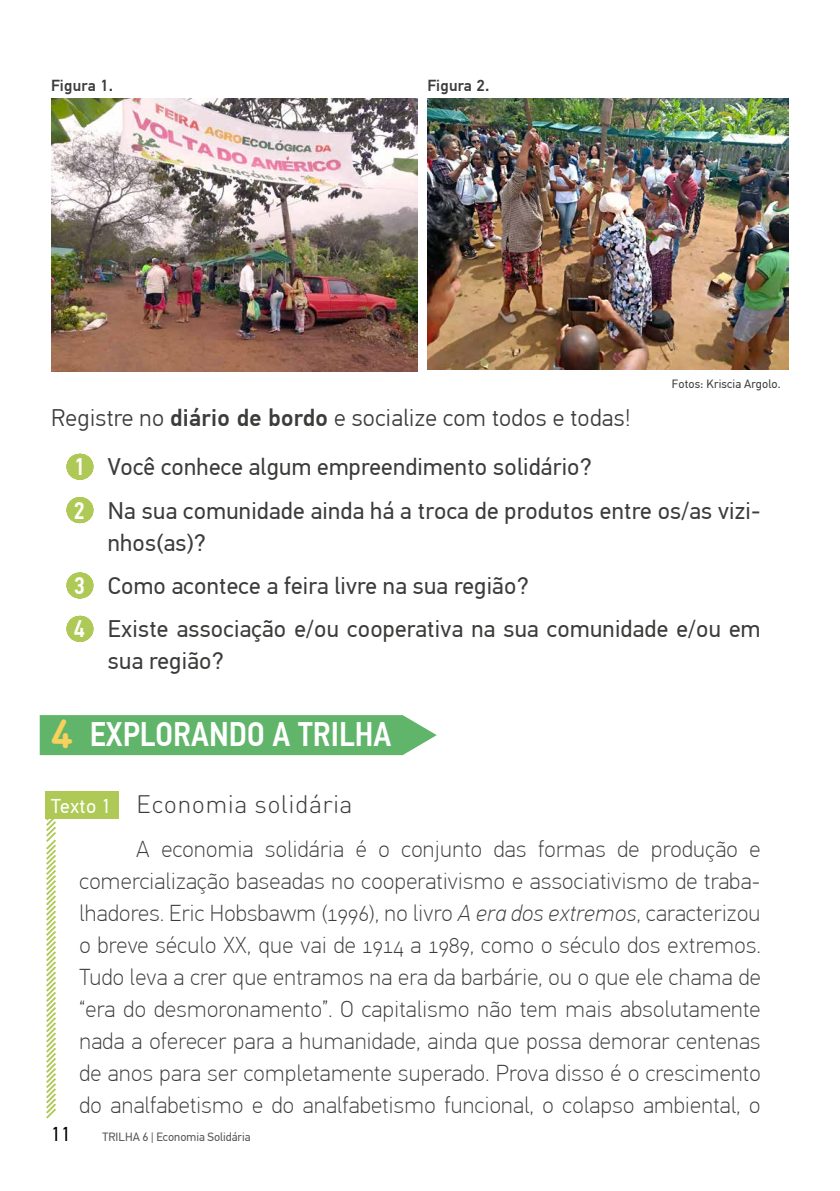
<style>
.page{position:relative;width:840px;height:1191px;background:#fff}
.page>*{position:absolute;margin:0;border:0;box-sizing:border-box;transform-origin:0 0}
.t1{font:500 34px "PF Din Text Cond Pro";color:#fff}
.t2{font:300 25px "DIN Round Pro";letter-spacing:.015em;color:#3c3c3b}
.t3{font:24px/49px "PF Din Text Pro";letter-spacing:.01em;color:#3c3c3b}
.t4{font:100 23px/32px "PF Din Text Pro";letter-spacing:.015em;color:#3c3c3b;text-align:justify}
.t5{font:20px "PF Din Text Pro";color:#000}
.t6{font:500 16px "PF Din Text Pro";letter-spacing:.015em;color:#3c3c3b}
.t7{font:12px "PF Din Text Pro";color:#575756}
.t8{font:12px "PF Din Text Pro";letter-spacing:.015em;color:#3c3c3b}
.s1{font-weight:300}
.s2{font-weight:500}
.s3{font-family:"PF Din Text Cond Pro";font-weight:500;color:#fff}
.s4{font-family:"DIN Round Pro";font-weight:700;font-size:40px;color:#f7d15c}
.s5{font-family:"PF Din Text Pro";font-weight:400;font-size:20px;color:#fff}
.s6{font-style:italic}
</style>
<div class="page">
<svg style="left:79px;top:454px;width:1px;height:26px"></svg>
<svg style="left:79px;top:497px;width:1px;height:26px"></svg>
<svg style="left:79px;top:572px;width:1px;height:26px"></svg>
<svg style="left:79px;top:616px;width:1px;height:26px"></svg>
<div style="left:40px;top:715px;width:396px;height:40px;background:#61b56b"></div>
<div style="left:45px;top:791px;width:74px;height:28px;background:#aec955"></div>
<svg style="left:46px;top:819px;width:10px;height:300px"></svg>
<img style="left:51px;top:99px;width:366px;height:272px">
<img style="left:427px;top:99px;width:361px;height:271px">
<p class="t6" style="left:51px;top:76px;width:64px">Figura 1.</p>
<p class="t6" style="left:427px;top:76px;width:64px">Figura 2.</p>
<p class="t8" style="left:671px;top:377px;width:110px">Fotos: Kriscia Argolo.</p>
<p class="t3" style="left:74px;top:394px;width:558px;text-indent:-23px"><span class="s1">Registre no</span> <span class="s2">diário de bordo</span> <span class="s1">e socialize com todos e todas!<br></span><span class="s3">1</span> Você conhece algum empreendimento solidário?</p>
<p class="t3" style="left:108px;top:494px;width:654px;line-height:32px;text-indent:-34px"><span class="s3">2</span> Na sua comunidade ainda há a troca de produtos entre os/as vizi&shy;nhos(as)?</p>
<p class="t3" style="left:74px;top:564px;width:688px;line-height:43.4px"><span class="s3">3</span> Como acontece a feira livre na sua região?<br><span class="s3">4</span> Existe associação e/ou cooperativa na sua comunidade e/ou em</p>
<p class="t3" style="left:108px;top:637px;width:117px">sua região?</p>
<h1 class="t1" style="left:51px;top:713px;width:341px"><span class="s4">4</span> EXPLORANDO A TRILHA</h1>
<p class="t2" style="left:51px;top:788px;width:303px"><span class="s5">Texto 1</span> Economia solidária</p>
<p class="t4" style="left:79px;top:833px;width:682px;text-indent:57px">A economia solidária é o conjunto das formas de produção e comercialização baseadas no cooperativismo e associativismo de traba&shy;lhadores. Eric Hobsbawm (1996), no livro <span class="s6">A era dos extremos</span>, caracterizou o breve século XX, que vai de 1914 a 1989, como o século dos extremos.<br>Tudo leva a crer que entramos na era da barbárie, ou o que ele chama de “era do desmoronamento”. O capitalismo não tem mais absolutamente nada a oferecer para a humanidade, ainda que possa demorar centenas de anos para ser completamente superado. Prova disso é o crescimento do analfabetismo e do analfabetismo funcional, o colapso ambiental, o</p>
<p class="t5" style="left:51px;top:1122px;width:22px">11</p>
<p class="t7" style="left:103px;top:1130px;width:149px">TRILHA 6 | Economia Solidária</p>
</div>
